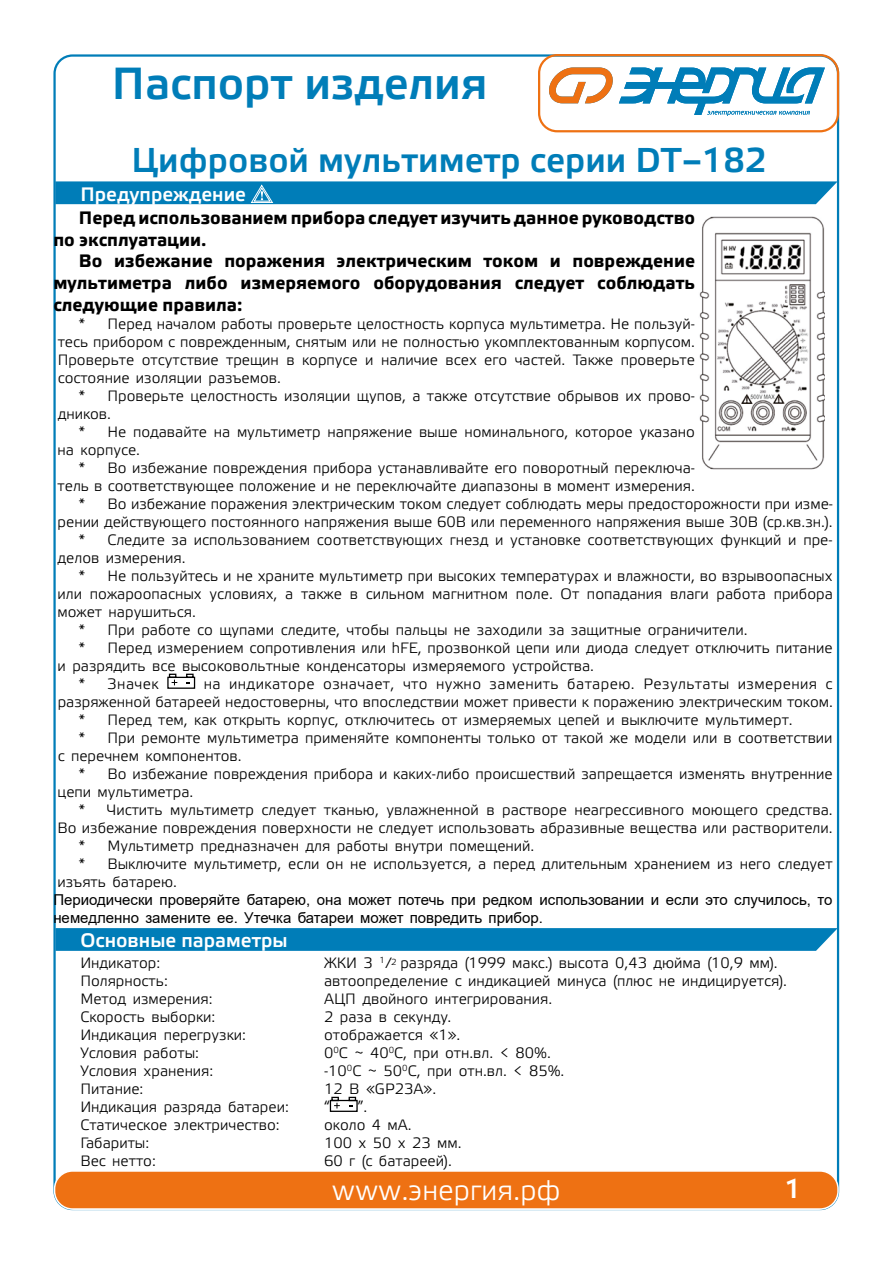
<style>
.page{position:relative;width:893px;height:1263px;background:#fff}
.page>*{position:absolute;margin:0;border:0;box-sizing:border-box;transform-origin:0 0}
.t1{font:45px "Etelka Medium Pro";color:#007db8}
.t2{font:34.5px "Etelka Medium Pro";color:#007db8}
.t3{font:28.5px "Etelka Light Pro";color:#fff}
.t4{font:27px "Impact";color:#fff}
.t5{font:19.5px "Etelka Medium Pro";color:#fff}
.t6{font:700 18px/21.6px "Etelka Text Pro";color:#000}
.t7{font:15px/18px "Etelka Light Pro";color:#000}
.t8{font:15px/18px "Arial";color:#000}
.t9{font:15px "Etelka Light Pro";letter-spacing:.025em;color:#000}
</style>
<div class="page">
<div style="left:538px;top:54px;width:301px;height:78px;border:2px solid #ee7113;border-radius:18px"></div>
<svg style="left:619px;top:67px;width:206px;height:49px"></svg>
<svg style="left:549px;top:67px;width:64px;height:36px"></svg>
<div style="left:55px;top:1171px;width:783px;height:38px;background:#ee7113;border-radius:18px"></div>
<div style="left:54px;top:1170px;width:785px;height:40px;border:2px solid #fff;border-radius:18px"></div>
<svg style="left:167px;top:673px;width:29px;height:16px"></svg>
<img style="left:699px;top:216px;width:126px;height:254px">
<div style="left:55px;top:181px;width:783px;height:23px;background:#007db8"></div>
<svg style="left:329px;top:1096px;width:29px;height:16px"></svg>
<svg style="left:55px;top:928px;width:783px;height:23px;background:#057fb9"></svg>
<h1 class="t1" style="left:112px;top:59px;width:377px">Паспорт изделия</h1>
<h2 class="t2" style="left:132px;top:141px;width:637px">Цифровой мультиметр серии DT–182</h2>
<h3 class="t5" style="left:80px;top:183px;width:167px">Предупреждение</h3>
<p class="t6" style="left:53px;top:208px;width:643px;text-indent:26px">Перед использованием прибора следует изучить данное руководство по эксплуатации.</p>
<p class="t6" style="left:53px;top:251px;width:643px;text-align:justify;text-indent:26px">Во избежание поражения электрическим током и повреждение мультиметра либо измеряемого оборудования следует соблюдать следующие правила:</p>
<p class="t7" style="left:58px;top:315px;width:639px;text-align:justify;text-indent:21px">* Перед началом работы проверьте целостность корпуса мультиметра. Не пользуй&shy;тесь прибором с поврежденным, снятым или не полностью укомплектованным корпусом.<br>Проверьте отсутствие трещин в корпусе и наличие всех его частей. Также проверьте состояние изоляции разъемов.</p>
<p class="t7" style="left:58px;top:387px;width:639px;text-indent:21px">* Проверьте целостность изоляции щупов, а также отсутствие обрывов их прово&shy;дников.</p>
<p class="t7" style="left:58px;top:423px;width:639px;text-indent:21px">* Не подавайте на мультиметр напряжение выше номинального, которое указано на корпусе.</p>
<p class="t7" style="left:79px;top:459px;width:618px">* Во избежание повреждения прибора устанавливайте его поворотный переключа-</p>
<p class="t7" style="left:58px;top:477px;width:639px">тель в соответствующее положение и не переключайте диапазоны в момент измерения.</p>
<p class="t7" style="left:79px;top:495px;width:756px">* Во избежание поражения электрическим током следует соблюдать меры предосторожности при изме-</p>
<p class="t7" style="left:58px;top:513px;width:776px">рении действующего постоянного напряжения выше 60В или переменного напряжения выше 30В (ср.кв.зн.).</p>
<p class="t7" style="left:79px;top:531px;width:755px">* Следите за использованием соответствующих гнезд и установке соответствующих функций и пре-</p>
<p class="t7" style="left:58px;top:549px;width:130px">делов измерения.</p>
<p class="t7" style="left:79px;top:567px;width:755px">* Не пользуйтесь и не храните мультиметр при высоких температурах и влажности, во взрывоопасных</p>
<p class="t7" style="left:58px;top:585px;width:777px">или пожароопасных условиях, а также в сильном магнитном поле. От попадания влаги работа прибора</p>
<p class="t7" style="left:58px;top:603px;width:140px">может нарушиться.</p>
<p class="t7" style="left:79px;top:621px;width:670px">* При работе со щупами следите, чтобы пальцы не заходили за защитные ограничители.</p>
<p class="t7" style="left:79px;top:639px;width:755px">* Перед измерением сопротивления или hFE, прозвонкой цепи или диода следует отключить питание</p>
<p class="t7" style="left:58px;top:657px;width:538px">и разрядить все высоковольтные конденсаторы измеряемого устройства.</p>
<p class="t7" style="left:79px;top:676px;width:81px">* Значек</p>
<p class="t9" style="left:204px;top:676px;width:630px">на индикаторе означает, что нужно заменить батарею. Результаты измерения с</p>
<p class="t7" style="left:58px;top:694px;width:777px">разряженной батареей недостоверны, что впоследствии может привести к поражению электрическим током.</p>
<p class="t7" style="left:79px;top:712px;width:715px">* Перед тем, как открыть корпус, отключитесь от измеряемых цепей и выключите мультимерт.</p>
<p class="t7" style="left:79px;top:730px;width:755px">* При ремонте мультиметра применяйте компоненты только от такой же модели или в соответствии</p>
<p class="t7" style="left:58px;top:748px;width:186px">с перечнем компонентов.</p>
<p class="t7" style="left:79px;top:766px;width:755px">* Во избежание повреждения прибора и каких-либо происшествий запрещается изменять внутренние</p>
<p class="t7" style="left:58px;top:784px;width:137px">цепи мультиметра.</p>
<p class="t7" style="left:79px;top:802px;width:755px">* Чистить мультиметр следует тканью, увлажненной в растворе неагрессивного моющего средства.</p>
<p class="t7" style="left:58px;top:820px;width:776px">Во избежание повреждения поверхности не следует использовать абразивные вещества или растворители.</p>
<p class="t7" style="left:79px;top:838px;width:457px">* Мультиметр предназначен для работы внутри помещений.</p>
<p class="t7" style="left:79px;top:856px;width:755px">* Выключите мультиметр, если он не используется, а перед длительным хранением из него следует</p>
<p class="t7" style="left:58px;top:874px;width:121px">изъять батарею.</p>
<p class="t8" style="left:53px;top:890px;width:781px">Периодически проверяйте батарею, она может потечь при редком использовании и если это случилось, то немедленно замените ее. Утечка батареи может повредить прибор.</p>
<h3 class="t5" style="left:81px;top:929px;width:209px">Основные параметры</h3>
<p class="t7" style="left:80px;top:954px;width:210px">Индикатор:<br>Полярность:<br>Метод измерения:<br>Скорость выборки:<br>Индикация перегрузки:<br>Условия работы:<br>Условия хранения:<br>Питание:<br>Индикация разряда батареи:<br>Статическое электричество:<br>Габариты:<br>Вес нетто:</p>
<p class="t7" style="left:324px;top:954px;width:464px">ЖКИ 3 <sup>1</sup>/<sup>2</sup> разряда (1999 макс.) высота 0,43 дюйма (10,9 мм). автоопределение с индикацией минуса (плюс не индицируется).<br>АЦП двойного интегрирования.<br>2 раза в секунду.<br>отображается «1».<br>0<sup>0</sup>С ~ 40<sup>0</sup>С, при отн.вл. &lt; 80%.<br>-10<sup>0</sup>С ~ 50<sup>0</sup>С, при отн.вл. &lt; 85%.<br>12 В «GP23A».<br>“</p>
<p class="t7" style="left:324px;top:1099px;width:139px;text-indent:34px">”.<br>около 4 мА.<br>100 х 50 х 23 мм.<br>60 г (с батареей).</p>
<h3 class="t3" style="left:332px;top:1175px;width:230px">www.энергия.рф</h3>
<h3 class="t4" style="left:785px;top:1168px;width:12px">1</h3>
</div>
